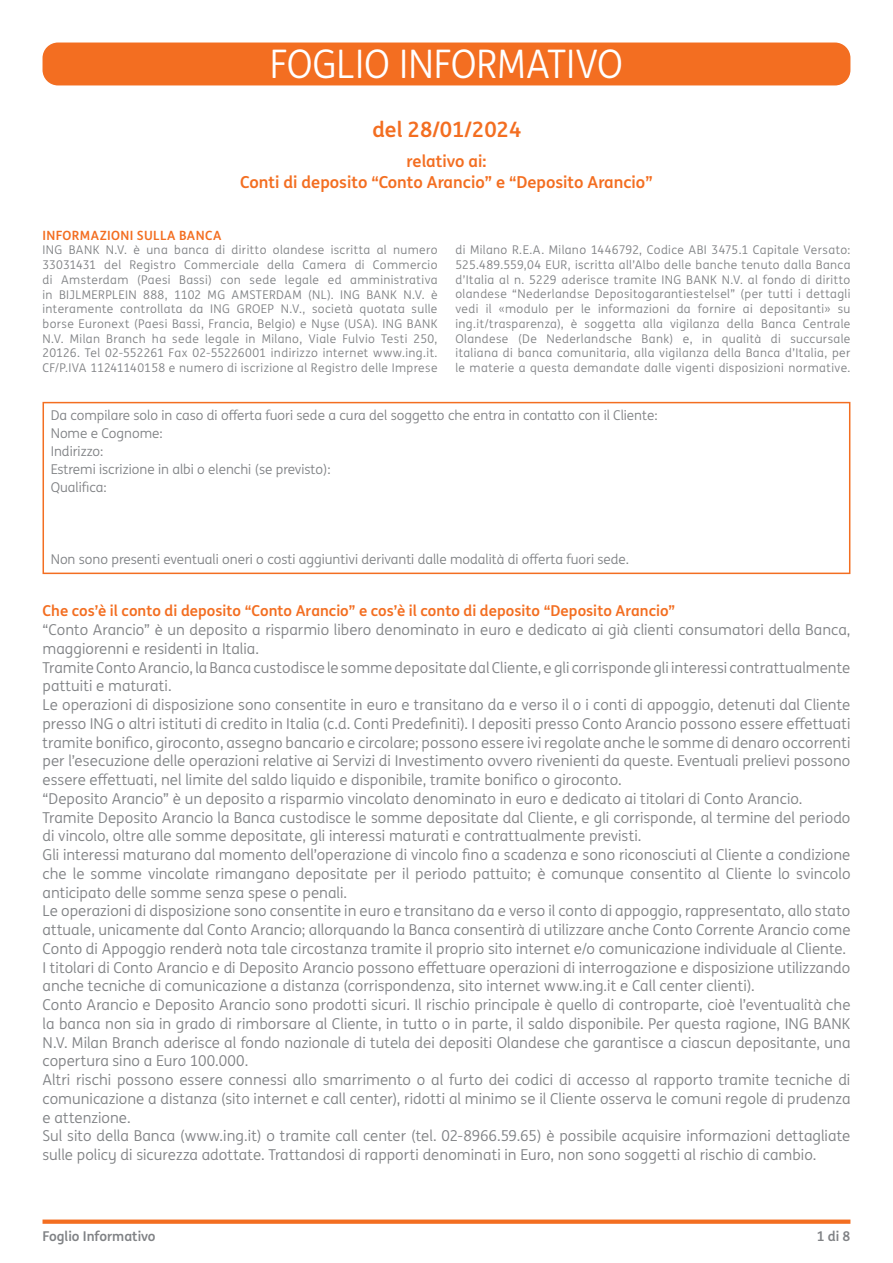
<style>
.page{position:relative;width:893px;height:1263px;background:#fff}
.page>*{position:absolute;margin:0;border:0;box-sizing:border-box;transform-origin:0 0}
.t1{font:39.3px "ING Me";color:#fff;scale:.94 1}
.t2{font:700 21.15px "ING Me";color:#f36e21}
.t3{font:700 16.5px/21px "ING Me";color:#f36e21;text-align:center}
.t4{font:15px/18.8px "ING Me";color:#808285}
.t5{font:700 15px "ING Me";color:#f36e21}
.t6{font:13.5px/18px "ING Me";color:#808285}
.t7{font:700 13.5px "ING Me";color:#808285}
.t8{font:700 12.75px "ING Me";letter-spacing:.03em;color:#f36e21}
.t9{font:12px/14.7px "ING Me";letter-spacing:.03em;color:#808285;text-align:justify}
</style>
<div class="page">
<div style="left:43px;top:1219px;width:807px;height:5px;background:#f36e21"></div>
<div style="left:43px;top:43px;width:807px;height:42px;background:#f36e21;border-radius:15px"></div>
<div style="left:43px;top:402px;width:807px;height:172px;border:2px solid #f36e21"></div>
<h1 class="t1" style="left:270px;top:36px;width:377px">FOGLIO INFORMATIVO</h1>
<h2 class="t2" style="left:372px;top:112px;width:151px">del 28/01/2024</h2>
<p class="t3" style="left:240px;top:150px;width:414px">relativo ai:<br>Conti di deposito “Conto Arancio” e “Deposito Arancio”</p>
<p class="t8" style="left:43px;top:225px;width:180px">INFORMAZIONI SULLA BANCA</p>
<p class="t9" style="left:43px;top:242px;width:397px">ING BANK N.V. è una banca di diritto olandese iscritta al numero 33031431 del Registro Commerciale della Camera di Commercio di Amsterdam (Paesi Bassi) con sede legale ed amministrativa in BIJLMERPLEIN 888, 1102 MG AMSTERDAM (NL). ING BANK N.V. è interamente controllata da ING GROEP N.V., società quotata sulle borse Euronext (Paesi Bassi, Francia, Belgio) e Nyse (USA). ING BANK N.V. Milan Branch ha sede legale in Milano, Viale Fulvio Testi 250, 20126. Tel 02-552261 Fax 02-55226001 indirizzo internet www.ing.it.<br>CF/P.IVA 11241140158 e numero di iscrizione al Registro delle Imprese</p>
<p class="t9" style="left:455px;top:242px;width:397px">di Milano R.E.A. Milano 1446792, Codice ABI 3475.1 Capitale Versato:<br>525.489.559,04 EUR, iscritta all’Albo delle banche tenuto dalla Banca d’Italia al n. 5229 aderisce tramite ING BANK N.V. al fondo di diritto olandese “Nederlandse Depositogarantiestelsel” (per tutti i dettagli vedi il «modulo per le informazioni da fornire ai depositanti» su ing.it/trasparenza), è soggetta alla vigilanza della Banca Centrale Olandese (De Nederlandsche Bank) e, in qualità di succursale italiana di banca comunitaria, alla vigilanza della Banca d’Italia, per le materie a questa demandate dalle vigenti disposizioni normative.</p>
<p class="t6" style="left:51px;top:406px;width:608px">Da compilare solo in caso di offerta fuori sede a cura del soggetto che entra in contatto con il Cliente:<br>Nome e Cognome:<br>Indirizzo:<br>Estremi iscrizione in albi o elenchi (se previsto):<br>Qualifica:</p>
<p class="t6" style="left:51px;top:550px;width:580px">Non sono presenti eventuali oneri o costi aggiuntivi derivanti dalle modalità di offerta fuori sede.</p>
<p class="t5" style="left:43px;top:599px;width:634px">Che cos’è il conto di deposito “Conto Arancio” e cos’è il conto di deposito “Deposito Arancio”</p>
<p class="t4" style="left:43px;top:620px;width:809px">“Conto Arancio” è un deposito a risparmio libero denominato in euro e dedicato ai già clienti consumatori della Banca, maggiorenni e residenti in Italia.<br>Tramite Conto Arancio, la Banca custodisce le somme depositate dal Cliente, e gli corrisponde gli interessi contrattualmente pattuiti e maturati.<br>Le operazioni di disposizione sono consentite in euro e transitano da e verso il o i conti di appoggio, detenuti dal Cliente presso ING o altri istituti di credito in Italia (c.d. Conti Predefiniti). I depositi presso Conto Arancio possono essere effettuati tramite bonifico, giroconto, assegno bancario e circolare; possono essere ivi regolate anche le somme di denaro occorrenti per l’esecuzione delle operazioni relative ai Servizi di Investimento ovvero rivenienti da queste. Eventuali prelievi possono essere effettuati, nel limite del saldo liquido e disponibile, tramite bonifico o giroconto.<br>“Deposito Arancio” è un deposito a risparmio vincolato denominato in euro e dedicato ai titolari di Conto Arancio.<br>Tramite Deposito Arancio la Banca custodisce le somme depositate dal Cliente, e gli corrisponde, al termine del periodo di vincolo, oltre alle somme depositate, gli interessi maturati e contrattualmente previsti.<br>Gli interessi maturano dal momento dell’operazione di vincolo fino a scadenza e sono riconosciuti al Cliente a condizione che le somme vincolate rimangano depositate per il periodo pattuito; è comunque consentito al Cliente lo svincolo anticipato delle somme senza spese o penali.<br>Le operazioni di disposizione sono consentite in euro e transitano da e verso il conto di appoggio, rappresentato, allo stato attuale, unicamente dal Conto Arancio; allorquando la Banca consentirà di utilizzare anche Conto Corrente Arancio come Conto di Appoggio renderà nota tale circostanza tramite il proprio sito internet e/o comunicazione individuale al Cliente.<br>I titolari di Conto Arancio e di Deposito Arancio possono effettuare operazioni di interrogazione e disposizione utilizzando anche tecniche di comunicazione a distanza (corrispondenza, sito internet www.ing.it e Call center clienti).<br>Conto Arancio e Deposito Arancio sono prodotti sicuri. Il rischio principale è quello di controparte, cioè l’eventualità che la banca non sia in grado di rimborsare al Cliente, in tutto o in parte, il saldo disponibile. Per questa ragione, ING BANK N.V. Milan Branch aderisce al fondo nazionale di tutela dei depositi Olandese che garantisce a ciascun depositante, una copertura sino a Euro 100.000.<br>Altri rischi possono essere connessi allo smarrimento o al furto dei codici di accesso al rapporto tramite tecniche di comunicazione a distanza (sito internet e call center), ridotti al minimo se il Cliente osserva le comuni regole di prudenza e attenzione.<br>Sul sito della Banca (www.ing.it) o tramite call center (tel. 02-8966.59.65) è possibile acquisire informazioni dettagliate sulle policy di sicurezza adottate. Trattandosi di rapporti denominati in Euro, non sono soggetti al rischio di cambio.</p>
<p class="t7" style="left:43px;top:1225px;width:115px">Foglio Informativo</p>
<p class="t7" style="left:817px;top:1225px;width:35px">1 di 8</p>
</div>
